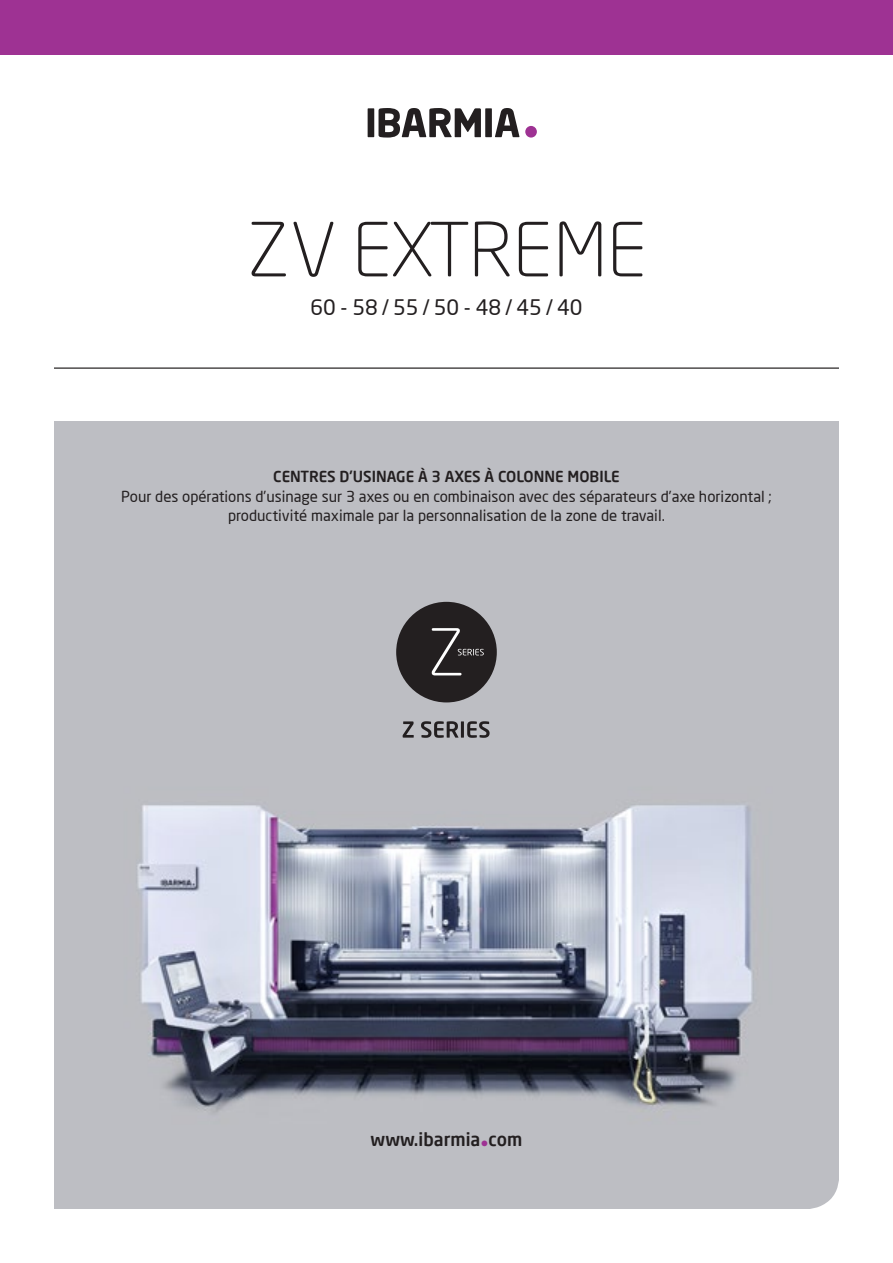
<style>
.page{position:relative;width:893px;height:1263px;background:#fff}
.page>*{position:absolute;margin:0;border:0;box-sizing:border-box;transform-origin:0 0}
.t1{font:300 73.5px "Neo Sans Pro";color:#231f20}
.t2{font:21px "Neo Sans Pro";color:#231f20}
.t3{font:500 18px "Neo Sans Pro";color:#231f20}
.t4{font:15px/19.5px "Neo Sans Pro";color:#231f20;text-align:center}
.t5{font:500 15px "Neo Sans Pro";color:#231f20}
.s1{font-weight:400;color:#9e3293}
</style>
<div class="page">
<div style="left:54px;top:421px;width:785px;height:788px;background:#bdbec3"></div>
<img style="left:54px;top:716px;width:785px;height:460px">
<div style="left:0;top:0;width:893px;height:54px;background:#9e3293"></div>
<hr style="left:54px;top:367px;width:785px;height:2px;background:#231f20">
<svg style="left:379px;top:108px;width:102px;height:30px"></svg>
<div style="left:368px;top:108px;width:6px;height:29px;background:#231f20"></div>
<div style="left:485px;top:108px;width:7px;height:29px;background:#231f20"></div>
<div style="left:525px;top:126px;width:12px;height:12px;background:#9e3293;border-radius:50%"></div>
<svg style="left:495px;top:108px;width:24px;height:29px"></svg>
<svg style="left:403px;top:721px;width:87px;height:17px"></svg>
<div style="left:397px;top:603px;width:99px;height:98px;background:#231f20;border-radius:50%"></div>
<div style="left:396px;top:602px;width:101px;height:100px;border:2px solid #231f20;border-radius:50%"></div>
<svg style="left:432px;top:628px;width:52px;height:47px"></svg>
<h1 class="t1" style="left:247px;top:204px;width:401px">ZV EXTREME</h1>
<h2 class="t2" style="left:310px;top:294px;width:274px">60 - 58 / 55 / 50 - 48 / 45 / 40</h2>
<p class="t5" style="left:273px;top:467px;width:348px">CENTRES D’USINAGE À 3 AXES À COLONNE MOBILE</p>
<p class="t4" style="left:121px;top:486px;width:652px">Pour des opérations d’usinage sur 3 axes ou en combinaison avec des séparateurs d’axe horizontal ; productivité maximale par la personnalisation de la zone de travail.</p>
<p class="t3" style="left:371px;top:1127px;width:153px">www.ibarmia<span class="s1">•</span>com</p>
</div>
